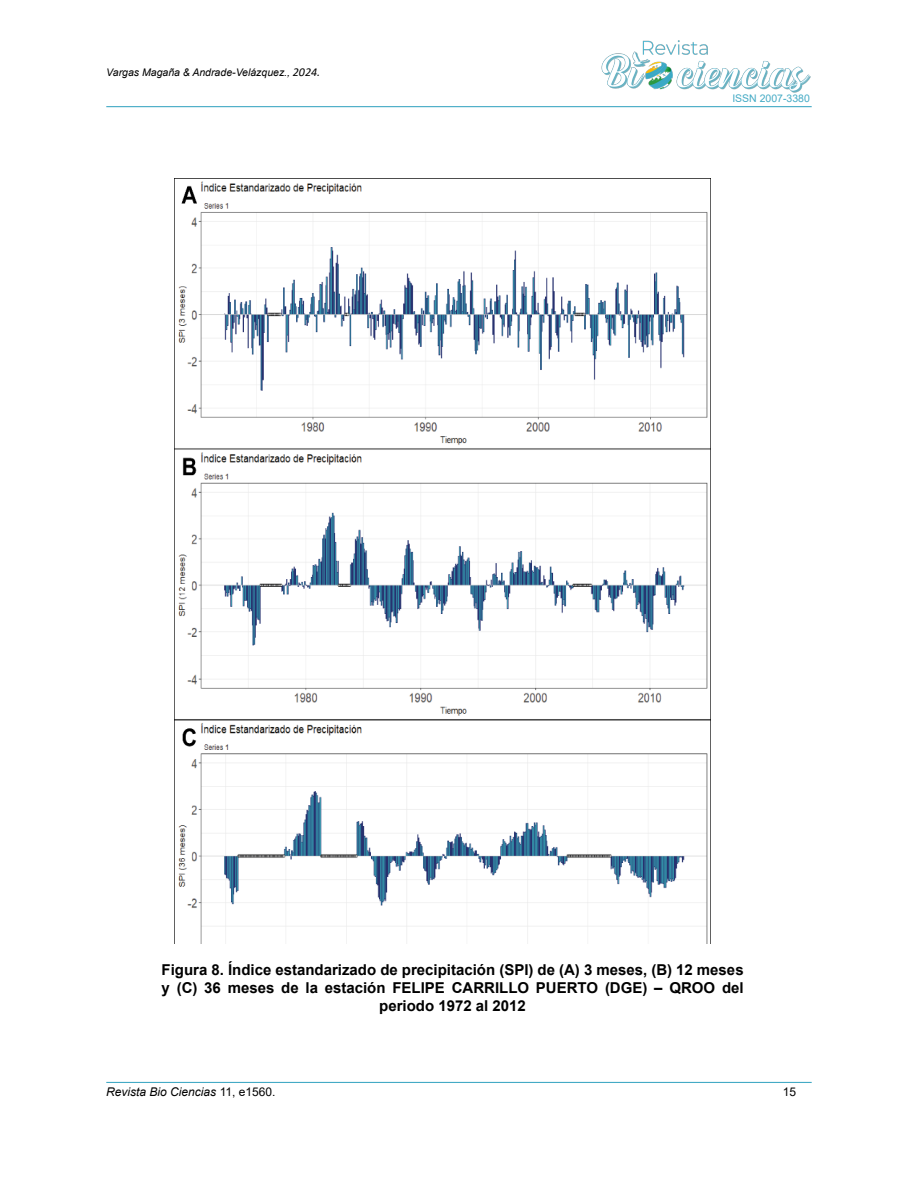
<style>
.page{position:relative;width:918px;height:1188px;background:#fff}
.page>*{position:absolute;margin:0;border:0;box-sizing:border-box;transform-origin:0 0}
.t1{font:700 15px/18px "Arial";color:#000;text-align:center}
.t2{font:italic 12px "Arial";color:#000}
.t3{font:12px "Arial";color:#000}
.t4{font:italic 10.5px "Arial";color:#000}
.t5{font:10.5px "Arial";color:#44aac5}
.s1{font-family:"Calibri";font-size:12px}
.s2{font-style:normal}
</style>
<div class="page">
<hr style="left:106px;top:106px;width:706px;height:1px;background:#44aac5">
<hr style="left:106px;top:1082px;width:706px;height:1px;background:#44aac5">
<img style="left:601px;top:40px;width:211px;height:68px">
<img style="left:174px;top:178px;width:536px;height:766px">
<p class="t4" style="left:106px;top:65px;width:215px">Vargas Magaña &amp; Andrade-Velázquez., <span class="s1">2024.</span></p>
<p class="t5" style="left:732px;top:91px;width:79px">ISSN 2007-3380</p>
<p class="t1" style="left:162px;top:961px;width:584px">Figura 8. Índice estandarizado de precipitación (SPI) de (A) 3 meses, (B) 12 meses y (C) 36 meses de la estación FELIPE CARRILLO PUERTO (DGE) – QROO del periodo 1972 al 2012</p>
<p class="t2" style="left:106px;top:1084px;width:171px">Revista Bio Ciencias <span class="s2">11, e1560.</span></p>
<p class="t3" style="left:783px;top:1083px;width:15px">15</p>
</div>
